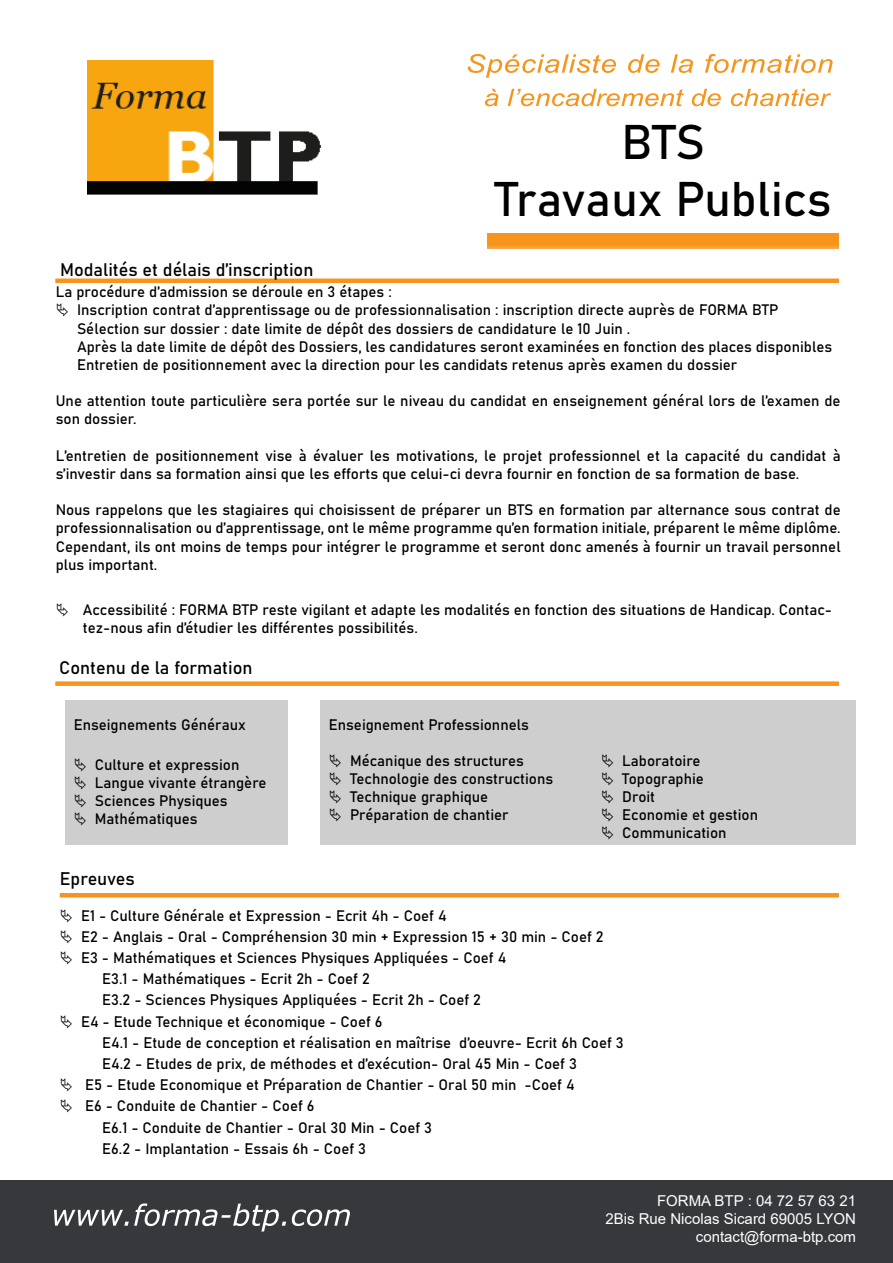
<style>
.page{position:relative;width:893px;height:1263px;background:#fff}
.page>*{position:absolute;margin:0;border:0;box-sizing:border-box;transform-origin:0 0}
.t1{font:48px/57.6px "Bahnschrift";color:#000;text-align:center}
.t2{font:18px "Bahnschrift";color:#000}
.t3{font:15px/18px "Bahnschrift";color:#000}
.t4{font:15px/18px "Arial";color:#fff;text-align:right}
</style>
<div class="page">
<img style="left:88px;top:61px;width:233px;height:133px">
<svg style="left:468px;top:54px;width:365px;height:24px"></svg>
<svg style="left:485px;top:89px;width:346px;height:17px"></svg>
<div style="left:487px;top:233px;width:352px;height:16px;background:#f7941c"></div>
<div style="left:0;top:1180px;width:893px;height:83px;background:#36383b"></div>
<svg style="left:54px;top:1203px;width:296px;height:28px"></svg>
<div style="left:65px;top:700px;width:223px;height:145px;background:#cecece"></div>
<div style="left:320px;top:700px;width:536px;height:145px;background:#cecece"></div>
<hr style="left:55px;top:279px;width:784px;height:4px;background:#f7941c">
<div style="left:55px;top:681px;width:784px;height:5px;background:#f7941c"></div>
<hr style="left:60px;top:893px;width:779px;height:4px;background:#f7941c">
<h1 class="t1" style="left:495px;top:113px;width:338px">BTS<br>Travaux Publics</h1>
<p class="t2" style="left:60px;top:258px;width:255px">Modalités et délais d’inscription</p>
<p class="t3" style="left:77px;top:283px;width:757px;text-indent:-21px">La procédure d’admission se déroule en 3 étapes :<br>Inscription contrat d’apprentissage ou de professionnalisation : inscription directe auprès de FORMA BTP Sélection sur dossier : date limite de dépôt des dossiers de candidature le 10 Juin .<br>Après la date limite de dépôt des Dossiers, les candidatures seront examinées en fonction des places disponibles Entretien de positionnement avec la direction pour les candidats retenus après examen du dossier</p>
<p class="t3" style="left:56px;top:392px;width:786px">Une attention toute particulière sera portée sur le niveau du candidat en enseignement général lors de l’examen de son dossier.</p>
<p class="t3" style="left:56px;top:446px;width:786px">L’entretien de positionnement vise à évaluer les motivations, le projet professionnel et la capacité du candidat à s’investir dans sa formation ainsi que les efforts que celui-ci devra fournir en fonction de sa formation de base.</p>
<p class="t3" style="left:56px;top:501px;width:786px;text-align:justify">Nous rappelons que les stagiaires qui choisissent de préparer un BTS en formation par alternance sous contrat de professionnalisation ou d’apprentissage, ont le même programme qu’en formation initiale, préparent le même diplôme.<br>Cependant, ils ont moins de temps pour intégrer le programme et seront donc amenés à fournir un travail personnel plus important.</p>
<p class="t3" style="left:83px;top:600px;width:751px">Accessibilité : FORMA BTP reste vigilant et adapte les modalités en fonction des situations de Handicap. Contac&shy;tez-nous afin d’étudier les différentes possibilités.</p>
<p class="t2" style="left:59px;top:656px;width:195px">Contenu de la formation</p>
<p class="t3" style="left:74px;top:716px;width:174px">Enseignements Généraux</p>
<p class="t3" style="left:95px;top:755px;width:173px">Culture et expression<br>Langue vivante étrangère<br>Sciences Physiques<br>Mathématiques</p>
<p class="t3" style="left:329px;top:716px;width:201px">Enseignement Professionnels</p>
<p class="t3" style="left:350px;top:752px;width:205px">Mécanique des structures<br>Technologie des constructions<br>Technique graphique<br>Préparation de chantier</p>
<p class="t3" style="left:622px;top:752px;width:137px">Laboratoire<br>Topographie<br>Droit<br>Economie et gestion<br>Communication</p>
<p class="t2" style="left:60px;top:868px;width:77px">Epreuves</p>
<p class="t3" style="left:81px;top:906px;width:367px">E1 - Culture Générale et Expression - Ecrit 4h - Coef 4</p>
<p class="t3" style="left:81px;top:927px;width:524px">E2 - Anglais - Oral - Compréhension 30 min + Expression 15 + 30 min - Coef 2</p>
<p class="t3" style="left:81px;top:948px;width:427px">E3 - Mathématiques et Sciences Physiques Appliquées - Coef 4</p>
<p class="t3" style="left:102px;top:970px;width:269px">E3.1 - Mathématiques - Ecrit 2h - Coef 2</p>
<p class="t3" style="left:102px;top:991px;width:380px">E3.2 - Sciences Physiques Appliquées - Ecrit 2h - Coef 2</p>
<p class="t3" style="left:81px;top:1012px;width:303px">E4 - Etude Technique et économique - Coef 6</p>
<p class="t3" style="left:102px;top:1033px;width:523px">E4.1 - Etude de conception et réalisation en maîtrise d’oeuvre- Ecrit 6h Coef 3</p>
<p class="t3" style="left:102px;top:1055px;width:476px">E4.2 - Etudes de prix, de méthodes et d’exécution- Oral 45 Min - Coef 3</p>
<p class="t3" style="left:85px;top:1076px;width:491px">E5 - Etude Economique et Préparation de Chantier - Oral 50 min -Coef 4</p>
<p class="t3" style="left:85px;top:1097px;width:231px">E6 - Conduite de Chantier - Coef 6</p>
<p class="t3" style="left:102px;top:1118px;width:331px">E6.1 - Conduite de Chantier - Oral 30 Min - Coef 3</p>
<p class="t3" style="left:102px;top:1139px;width:265px">E6.2 - Implantation - Essais 6h - Coef 3</p>
<p class="t4" style="left:605px;top:1191px;width:252px">FORMA BTP : 04 72 57 63 21<br>2Bis Rue Nicolas Sicard 69005 LYON contact@forma-btp.com</p>
</div>
